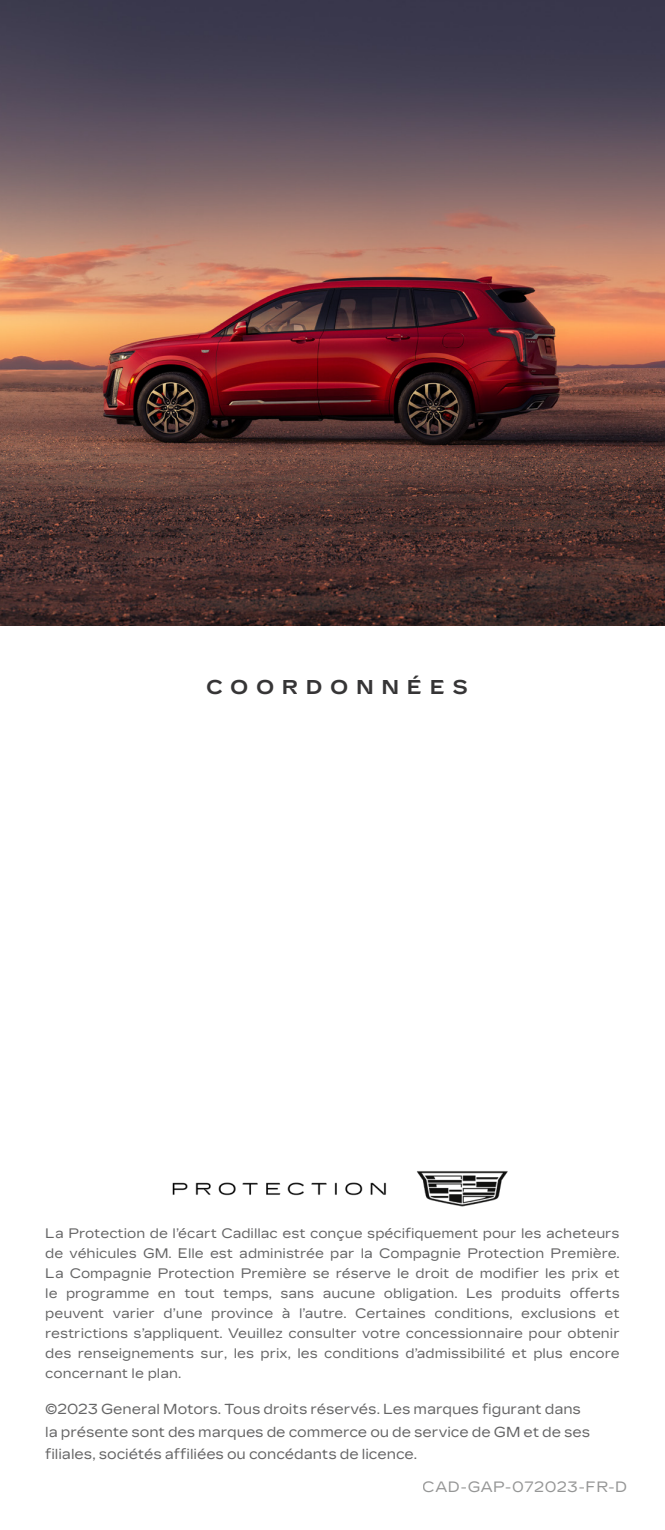
<style>
.page{position:relative;width:665px;height:1530px;background:#fff}
.page>*{position:absolute;margin:0;border:0;box-sizing:border-box;transform-origin:0 0}
.subhead{font:700 20px "Cadillac Gothic";letter-spacing:.38em;color:#363536}
.t1{font:15px "Cadillac Gothic";letter-spacing:.025em;color:#7b7c7c}
.t2{font:14.5px/22.5px "Cadillac Gothic";letter-spacing:-.005em;color:#3e3e3f}
.t3{font:13.75px/20px "Cadillac Gothic";color:#3e3e3f;text-align:justify}
</style>
<div class="page">
<img style="left:0;top:0;width:664px;height:625px">
<img style="left:172px;top:1171px;width:336px;height:36px">
<p class="subhead" style="left:206px;top:675px;width:263px">COORDONNÉES</p>
<p class="t3" style="left:45px;top:1224px;width:575px">La Protection de l’écart Cadillac est conçue spécifiquement pour les acheteurs de véhicules GM. Elle est administrée par la Compagnie Protection Première.<br>La Compagnie Protection Première se réserve le droit de modifier les prix et le programme en tout temps, sans aucune obligation. Les produits offerts peuvent varier d’une province à l’autre. Certaines conditions, exclusions et restrictions s’appliquent. Veuillez consulter votre concessionnaire pour obtenir des renseignements sur, les prix, les conditions d’admissibilité et plus encore concernant le plan.</p>
<p class="t2" style="left:45px;top:1398px;width:546px">©2023 General Motors. Tous droits réservés. Les marques figurant dans la présente sont des marques de commerce ou de service de GM et de ses filiales, sociétés affiliées ou concédants de licence.</p>
<p class="t1" style="left:422px;top:1479px;width:206px">CAD-GAP-072023-FR-D</p>
</div>
